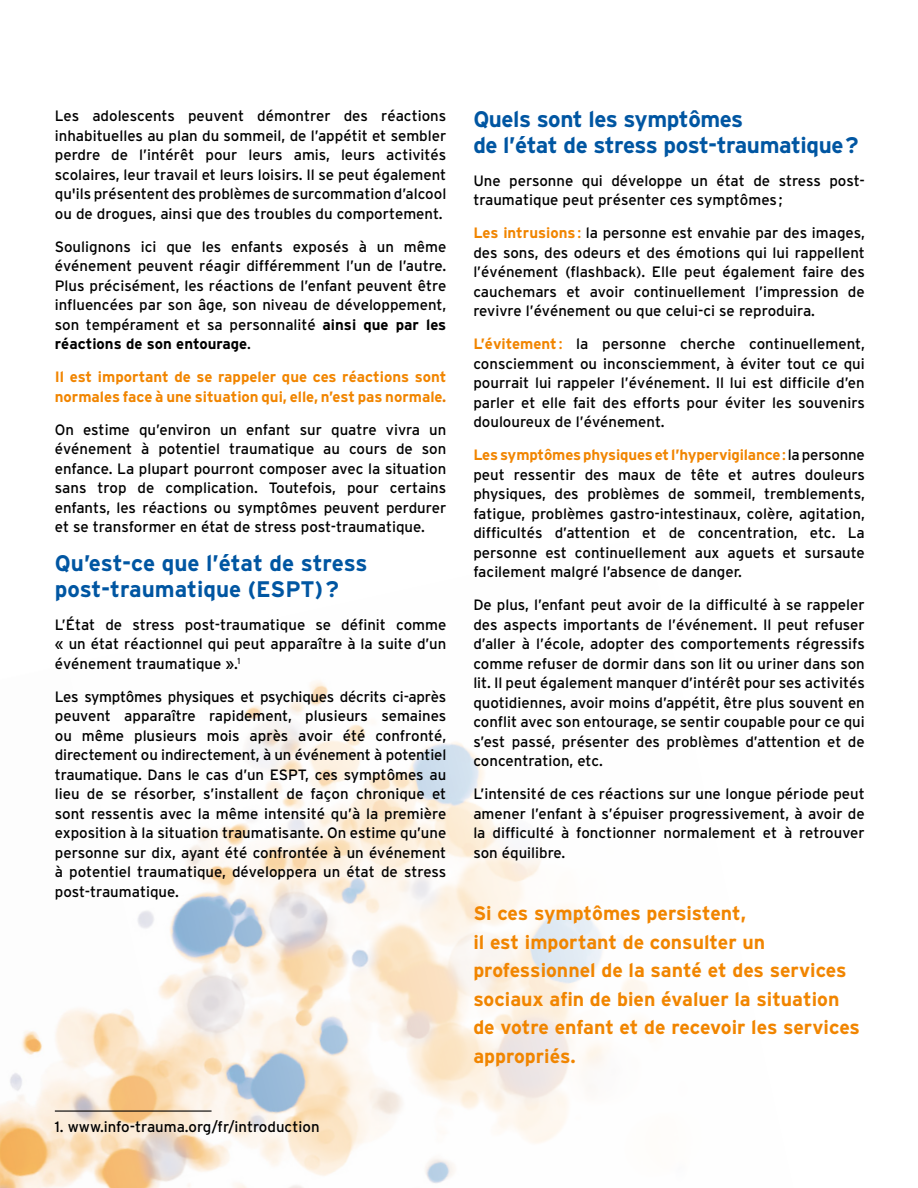
<style>
.page{position:relative;width:918px;height:1188px;background:#fff}
.page>*{position:absolute;margin:0;border:0;box-sizing:border-box;transform-origin:0 0}
.t1{font:700 22.5px/25.5px "Interstate";letter-spacing:-.02em;color:#0056a2}
.t2{font:700 22.5px/25.5px "Interstate";color:#0056a2}
.Exergue{font:700 19.5px/28.5px "Interstate";color:#f18500}
.t3{font:15px/19.5px "Interstate";color:#000;text-align:justify}
.t4{font:700 15px/19.5px "Interstate";color:#f18500}
.s1{font-weight:700}
.s2{color:#e77b00}
.s3{font-weight:700;color:#f18500}
.s4{color:#f18500}
</style>
<div class="page">
<img style="left:0;top:681px;width:649px;height:507px">
<hr style="left:55px;top:1110px;width:157px;height:2px;background:#000">
<p class="t3" style="left:55px;top:106px;width:393px">Les adolescents peuvent démontrer des réactions inhabituelles au plan du sommeil, de l’appétit et sembler perdre de l’intérêt pour leurs amis, leurs activités scolaires, leur travail et leurs loisirs. Il se peut également qu'ils présentent des problèmes de surcommation d’alcool ou de drogues, ainsi que des troubles du comportement.</p>
<p class="t3" style="left:55px;top:237px;width:393px">Soulignons ici que les enfants exposés à un même événement peuvent réagir différemment l’un de l’autre.<br>Plus précisément, les réactions de l’enfant peuvent être influencées par son âge, son niveau de développement, son tempérament et sa personnalité <span class="s1">ainsi que par les réactions de son entourage</span>.</p>
<p class="t4" style="left:55px;top:367px;width:393px">Il est important de se rappeler que ces réactions sont normales face à une situation qui, elle, n’est pas normale<span class="s2">.</span></p>
<p class="t3" style="left:55px;top:420px;width:393px">On estime qu’environ un enfant sur quatre vivra un événement à potentiel traumatique au cours de son enfance. La plupart pourront composer avec la situation sans trop de complication. Toutefois, pour certains enfants, les réactions ou symptômes peuvent perdurer et se transformer en état de stress post-traumatique.</p>
<h2 class="t2" style="left:55px;top:551px;width:314px">Qu’est-ce que l’état de stress post-traumatique (ESPT)?</h2>
<p class="t3" style="left:55px;top:615px;width:393px">L’État de stress post-traumatique se définit comme « un état réactionnel qui peut apparaître à la suite d’un événement traumatique ».<sup>1</sup></p>
<p class="t3" style="left:55px;top:687px;width:393px">Les symptômes physiques et psychiques décrits ci-après peuvent apparaître rapidement, plusieurs semaines ou même plusieurs mois après avoir été confronté, directement ou indirectement, à un événement à potentiel traumatique. Dans le cas d’un ESPT, ces symptômes au lieu de se résorber, s’installent de façon chronique et sont ressentis avec la même intensité qu’à la première exposition à la situation traumatisante. On estime qu’une personne sur dix, ayant été confrontée à un événement à potentiel traumatique, développera un état de stress post-traumatique.</p>
<p class="t3" style="left:55px;top:1117px;width:266px">1. www.info-trauma.org/fr/introduction</p>
<h2 class="t1" style="left:473px;top:107px;width:387px">Quels sont les symptômes<br>de l’état de stress post-traumatique?</h2>
<p class="t3" style="left:473px;top:171px;width:393px">Une personne qui développe un état de stress post&shy;traumatique peut présenter ces symptômes ;</p>
<p class="t3" style="left:473px;top:223px;width:393px"><span class="s3">Les intrusions</span><span class="s4">:</span> la personne est envahie par des images, des sons, des odeurs et des émotions qui lui rappellent l’événement (flashback). Elle peut également faire des cauchemars et avoir continuellement l’impression de revivre l’événement ou que celui-ci se reproduira.</p>
<p class="t3" style="left:473px;top:334px;width:393px"><span class="s3">L’évitement</span> <span class="s4">:</span> la personne cherche continuellement, consciemment ou inconsciemment, à éviter tout ce qui pourrait lui rappeler l’événement. Il lui est difficile d’en parler et elle fait des efforts pour éviter les souvenirs douloureux de l’événement.</p>
<p class="t3" style="left:473px;top:445px;width:393px"><span class="s3">Les symptômes physiques et l’hypervigilance</span><span class="s4">:</span> la personne peut ressentir des maux de tête et autres douleurs physiques, des problèmes de sommeil, tremblements, fatigue, problèmes gastro-intestinaux, colère, agitation, difficultés d’attention et de concentration, etc. La personne est continuellement aux aguets et sursaute facilement malgré l’absence de danger.</p>
<p class="t3" style="left:473px;top:595px;width:393px">De plus, l’enfant peut avoir de la difficulté à se rappeler des aspects importants de l’événement. Il peut refuser d’aller à l’école, adopter des comportements régressifs comme refuser de dormir dans son lit ou uriner dans son lit. Il peut également manquer d’intérêt pour ses activités quotidiennes, avoir moins d’appétit, être plus souvent en conflit avec son entourage, se sentir coupable pour ce qui s’est passé, présenter des problèmes d’attention et de concentration, etc.</p>
<p class="t3" style="left:473px;top:784px;width:393px">L’intensité de ces réactions sur une longue période peut amener l’enfant à s’épuiser progressivement, à avoir de la difficulté à fonctionner normalement et à retrouver son équilibre.</p>
<p class="Exergue" style="left:473px;top:899px;width:388px">Si ces symptômes persistent,<br>il est important de consulter un professionnel de la santé et des services sociaux afin de bien évaluer la situation de votre enfant et de recevoir les services appropriés.</p>
</div>
